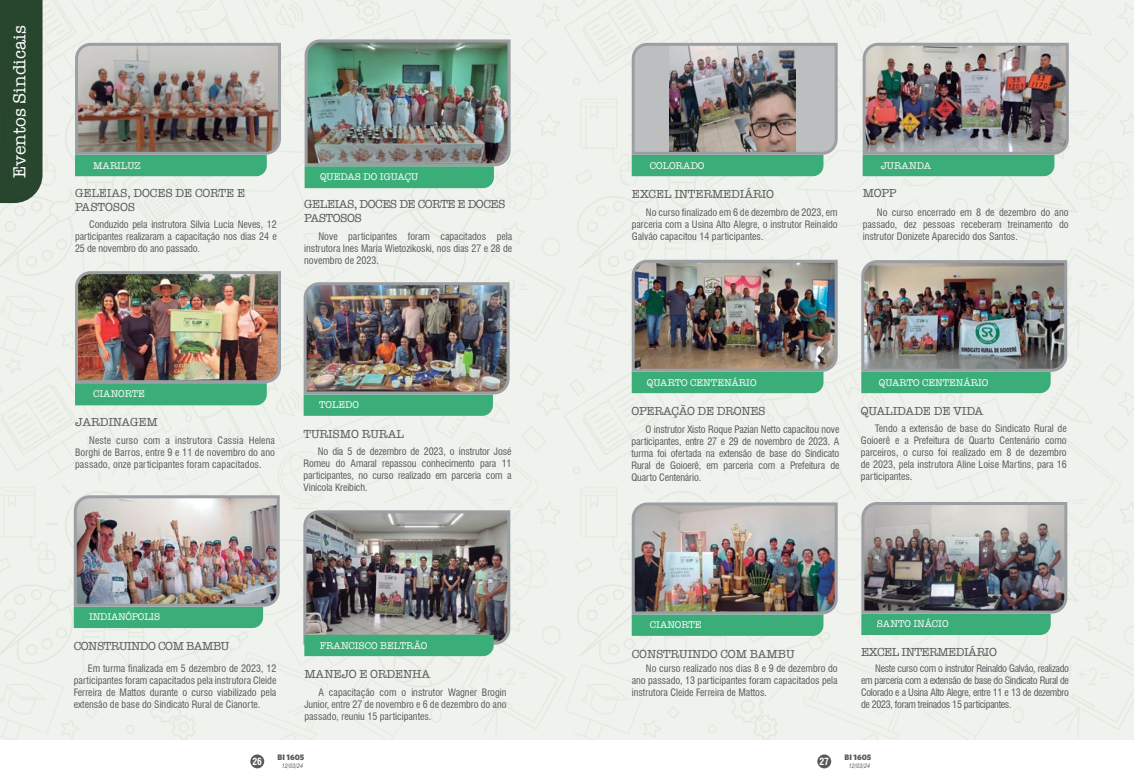
<style>
.page{position:relative;width:1134px;height:780px;background:#fff}
.page>*{position:absolute;margin:0;border:0;box-sizing:border-box;transform-origin:0 0}
.t1{font:18px "American Typewriter";color:#fff}
.t2{font:12px/14px "American Typewriter";letter-spacing:-.01em;color:#58595b}
.t3{font:12px/14px "American Typewriter";letter-spacing:-.04em;color:#58595b}
.t4{font:condensed 10px/12px "Swiss 721 BT";color:#58595b;text-align:justify}
.t5{font:10px "American Typewriter";color:#fff}
.t6{font:10px "American Typewriter";letter-spacing:-.02em;color:#fff}
.t7{font:700 condensed 9.6px "Swiss 721 BT";color:#fff}
.t8{font:900 8px "Whitney HTF";color:#58595b}
.t9{font:italic condensed 6px "Swiss 721 BT";color:#58595b}
</style>
<div class="page">
<div style="left:250px;top:754px;width:14px;height:14px;background:#58595b;border-radius:50%"></div>
<div style="left:817px;top:754px;width:14px;height:14px;background:#58595b;border-radius:50%"></div>
<img style="left:0;top:0;width:1134px;height:739px">
<div style="left:0;top:0;width:43px;height:203px;background:#28462d"></div>
<img style="left:74px;top:41px;width:208px;height:135px">
<img style="left:303px;top:38px;width:209px;height:150px">
<img style="left:74px;top:270px;width:208px;height:135px">
<img style="left:72px;top:494px;width:209px;height:134px">
<img style="left:302px;top:281px;width:209px;height:135px">
<img style="left:302px;top:509px;width:210px;height:147px">
<img style="left:630px;top:41px;width:209px;height:135px">
<img style="left:630px;top:258px;width:209px;height:135px">
<img style="left:860px;top:258px;width:209px;height:135px">
<img style="left:630px;top:501px;width:209px;height:134px">
<img style="left:861px;top:41px;width:209px;height:135px">
<img style="left:860px;top:500px;width:209px;height:135px">
<h1 class="t1" style="left:6px;top:178px;width:154px;rotate:-90deg">Eventos Sindicais</h1>
<p class="t5" style="left:93px;top:158px;width:49px">MARILUZ</p>
<p class="t2" style="left:75px;top:185px;width:172px">GELEIAS, DOCES DE CORTE E<br>PASTOSOS</p>
<p class="t4" style="left:75px;top:218px;width:203px;text-indent:14px">Conduzido pela instrutora Silvia Lucia Neves, 12 participantes realizaram a capacitação nos dias 24 e 25 de novembro do ano passado.</p>
<p class="t5" style="left:320px;top:169px;width:100px">QUEDAS DO IGUAÇU</p>
<p class="t3" style="left:304px;top:196px;width:203px">GELEIAS, DOCES DE CORTE E DOCES<br>PASTOSOS</p>
<p class="t4" style="left:304px;top:230px;width:209px;text-indent:14px">Nove participantes foram capacitados pela instrutora Ines Maria Wietozikoski, nos dias 27 e 28 de novembro de 2023.</p>
<p class="t5" style="left:93px;top:386px;width:53px">CIANORTE</p>
<p class="t2" style="left:75px;top:415px;width:84px">JARDINAGEM</p>
<p class="t4" style="left:75px;top:434px;width:201px;text-indent:14px">Neste curso com a instrutora Cassia Helena Borghi de Barros, entre 9 e 11 de novembro do ano passado, onze participantes foram capacitados.</p>
<p class="t5" style="left:319px;top:397px;width:41px">TOLEDO</p>
<p class="t2" style="left:304px;top:426px;width:102px">TURISMO RURAL</p>
<p class="t4" style="left:304px;top:445px;width:209px;text-indent:14px">No dia 5 de dezembro de 2023, o instrutor José Romeu do Amaral repassou conhecimento para 11 participantes, no curso realizado em parceria com a Vinícola Kreibich.</p>
<p class="t6" style="left:89px;top:609px;width:73px">INDIANÓPOLIS</p>
<p class="t3" style="left:74px;top:638px;width:157px">CONSTRUINDO COM BAMBU</p>
<p class="t4" style="left:74px;top:662px;width:204px;text-indent:14px">Em turma finalizada em 5 dezembro de 2023, 12 participantes foram capacitados pela instrutora Cleide Ferreira de Mattos durante o curso viabilizado pela extensão de base do Sindicato Rural de Cianorte.</p>
<p class="t5" style="left:320px;top:637px;width:109px">FRANCISCO BELTRÃO</p>
<p class="t2" style="left:304px;top:666px;width:128px">MANEJO E ORDENHA</p>
<p class="t4" style="left:304px;top:686px;width:204px;text-indent:14px">A capacitação com o instrutor Wagner Brogin Junior, entre 27 de novembro e 6 de dezembro do ano passado, reuniu 15 participantes.</p>
<p class="t7" style="left:252px;top:755px;width:11px">26</p>
<p class="t8" style="left:278px;top:752px;width:28px">BI 1605</p>
<p class="t9" style="left:282px;top:762px;width:23px">12/03/24</p>
<p class="t5" style="left:650px;top:158px;width:56px">COLORADO</p>
<p class="t2" style="left:632px;top:186px;width:144px">EXCEL INTERMEDIÁRIO</p>
<p class="t4" style="left:632px;top:206px;width:207px;text-indent:14px">No curso finalizado em 6 de dezembro de 2023, em parceria com a Usina Alto Alegre, o instrutor Reinaldo Galvão capacitou 14 participantes.</p>
<p class="t5" style="left:881px;top:158px;width:52px">JURANDA</p>
<p class="t2" style="left:863px;top:185px;width:35px">MOPP</p>
<p class="t4" style="left:863px;top:206px;width:207px;text-indent:14px">No curso encerrado em 8 de dezembro do ano passado, dez pessoas receberam treinamento do instrutor Donizete Aparecido dos Santos.</p>
<p class="t5" style="left:647px;top:374px;width:111px">QUARTO CENTENÁRIO</p>
<p class="t2" style="left:631px;top:403px;width:136px">OPERAÇÃO DE DRONES</p>
<p class="t4" style="left:631px;top:423px;width:209px;text-indent:14px">O instrutor Xisto Roque Pazian Netto capacitou nove participantes, entre 27 e 29 de novembro de 2023. A turma foi ofertada na extensão de base do Sindicato Rural de Goioerê, em parceria com a Prefeitura de Quarto Centenário.</p>
<p class="t5" style="left:879px;top:374px;width:111px">QUARTO CENTENÁRIO</p>
<p class="t2" style="left:861px;top:403px;width:124px">QUALIDADE DE VIDA</p>
<p class="t4" style="left:861px;top:422px;width:207px;text-indent:14px">Tendo a extensão de base do Sindicato Rural de Goioerê e a Prefeitura de Quarto Centenário como parceiros, o curso foi realizado em 8 de dezembro de 2023, pela instrutora Aline Loise Martins, para 16 participantes.</p>
<p class="t5" style="left:650px;top:617px;width:53px">CIANORTE</p>
<p class="t2" style="left:632px;top:646px;width:164px">CONSTRUINDO COM BAMBU</p>
<p class="t4" style="left:632px;top:662px;width:207px;text-indent:14px">No curso realizado nos dias 8 e 9 de dezembro do ano passado, 13 participantes foram capacitados pela instrutora Cleide Ferreira de Mattos.</p>
<p class="t5" style="left:877px;top:616px;width:73px">SANTO INÁCIO</p>
<p class="t3" style="left:861px;top:644px;width:137px">EXCEL INTERMEDIÁRIO</p>
<p class="t4" style="left:861px;top:662px;width:209px;text-indent:14px">Neste curso com o instrutor Reinaldo Galvão, realizado em parceria com a extensão de base do Sindicato Rural de Colorado e a Usina Alto Alegre, entre 11 e 13 de dezembro de 2023, foram treinados 15 participantes.</p>
<p class="t7" style="left:819px;top:755px;width:11px">27</p>
<p class="t8" style="left:844px;top:752px;width:28px">BI 1605</p>
<p class="t9" style="left:849px;top:762px;width:23px">12/03/24</p>
</div>
